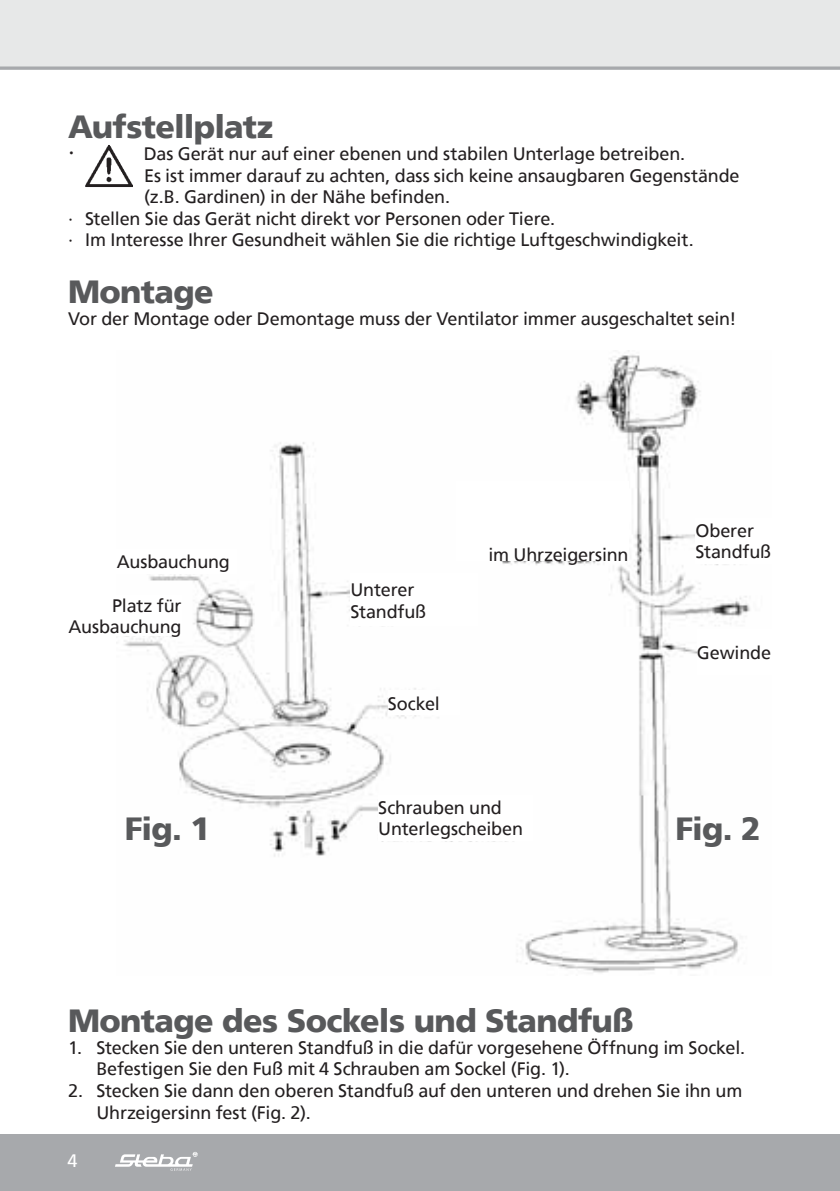
<style>
.page{position:relative;width:840px;height:1191px;background:#fff}
.page>*{position:absolute;margin:0;border:0;box-sizing:border-box;transform-origin:0 0}
.t1{font:900 32px "Frutiger";letter-spacing:-.02em;color:#58595b}
.t2{font:24px "Frutiger";color:#231f20}
.t3{font:18px/21.6px "Frutiger";letter-spacing:-.01em;color:#231f20}
.t4{font:18px "Frutiger";color:#fff}
</style>
<div class="page">
<div style="left:0;top:0;width:839px;height:68px;background:#e7e8e8"></div>
<hr style="left:839px;top:1134px;width:1px;height:57px;background:#a7a9ac">
<div style="left:0;top:1134px;width:839px;height:57px;background:#a7a9ac"></div>
<svg style="left:115px;top:1152px;width:82px;height:18px"></svg>
<svg style="left:0;top:66px;width:839px;height:4px;background:#b2b4b7"></svg>
<img style="left:85px;top:145px;width:48px;height:42px">
<img style="left:124px;top:350px;width:626px;height:623px">
<div style="left:110px;top:549px;width:127px;height:24px;background:#fff"></div>
<div style="left:68px;top:595px;width:113px;height:41px;background:#fff"></div>
<div style="left:350px;top:573px;width:127px;height:53px;background:#fff"></div>
<div style="left:388px;top:690px;width:71px;height:25px;background:#fff"></div>
<div style="left:378px;top:795px;width:154px;height:45px;background:#fff"></div>
<div style="left:456px;top:482px;width:172px;height:79px;background:#fff"></div>
<div style="left:695px;top:518px;width:76px;height:45px;background:#fff"></div>
<div style="left:696px;top:629px;width:75px;height:45px;background:#fff"></div>
<h1 class="t1" style="left:68px;top:108px;width:206px">Aufstellplatz</h1>
<h2 class="t2" style="left:68px;top:137px;width:8px">∙</h2>
<p class="t3" style="left:144px;top:143px;width:542px">Das Gerät nur auf einer ebenen und stabilen Unterlage betreiben.</p>
<p class="t3" style="left:144px;top:164px;width:596px">Es ist immer darauf zu achten, dass sich keine ansaugbaren Gegenstände</p>
<p class="t3" style="left:144px;top:186px;width:307px">(z.B. Gardinen) in der Nähe befinden.</p>
<p class="t3" style="left:68px;top:207px;width:488px">∙ Stellen Sie das Gerät nicht direkt vor Personen oder Tiere.</p>
<p class="t3" style="left:68px;top:229px;width:626px">∙ Im Interesse Ihrer Gesundheit wählen Sie die richtige Luftgeschwindigkeit.</p>
<h1 class="t1" style="left:68px;top:273px;width:147px">Montage</h1>
<p class="t3" style="left:68px;top:307px;width:669px">Vor der Montage oder Demontage muss der Ventilator immer ausgeschaltet sein!</p>
<p class="t3" style="left:117px;top:551px;width:114px">Ausbauchung</p>
<p class="t3" style="left:68px;top:594px;width:114px;text-align:right">Platz für<br>Ausbauchung</p>
<p class="t3" style="left:350px;top:579px;width:77px">Unterer<br>Standfuß</p>
<p class="t3" style="left:388px;top:692px;width:53px">Sockel</p>
<p class="t3" style="left:488px;top:544px;width:142px">im Uhrzeigersinn</p>
<p class="t3" style="left:695px;top:519px;width:77px">Oberer<br>Standfuß</p>
<p class="t3" style="left:696px;top:641px;width:76px">Gewinde</p>
<p class="t3" style="left:378px;top:796px;width:146px">Schrauben und<br>Unterlegscheiben</p>
<h1 class="t1" style="left:125px;top:809px;width:87px">Fig. 1</h1>
<h1 class="t1" style="left:675px;top:809px;width:87px">Fig. 2</h1>
<h1 class="t1" style="left:68px;top:1001px;width:566px">Montage des Sockels und Standfuß</h1>
<p class="t3" style="left:96px;top:1036px;width:649px;text-indent:-28px">1. Stecken Sie den unteren Standfuß in die dafür vorgesehene Öffnung im Sockel.<br>Befestigen Sie den Fuß mit 4 Schrauben am Sockel (Fig. 1).</p>
<p class="t3" style="left:96px;top:1079px;width:647px;text-indent:-28px">2. Stecken Sie dann den oberen Standfuß auf den unteren und drehen Sie ihn um<br>Uhrzeigersinn fest (Fig. 2).</p>
<p class="t4" style="left:67px;top:1149px;width:12px">4</p>
</div>
